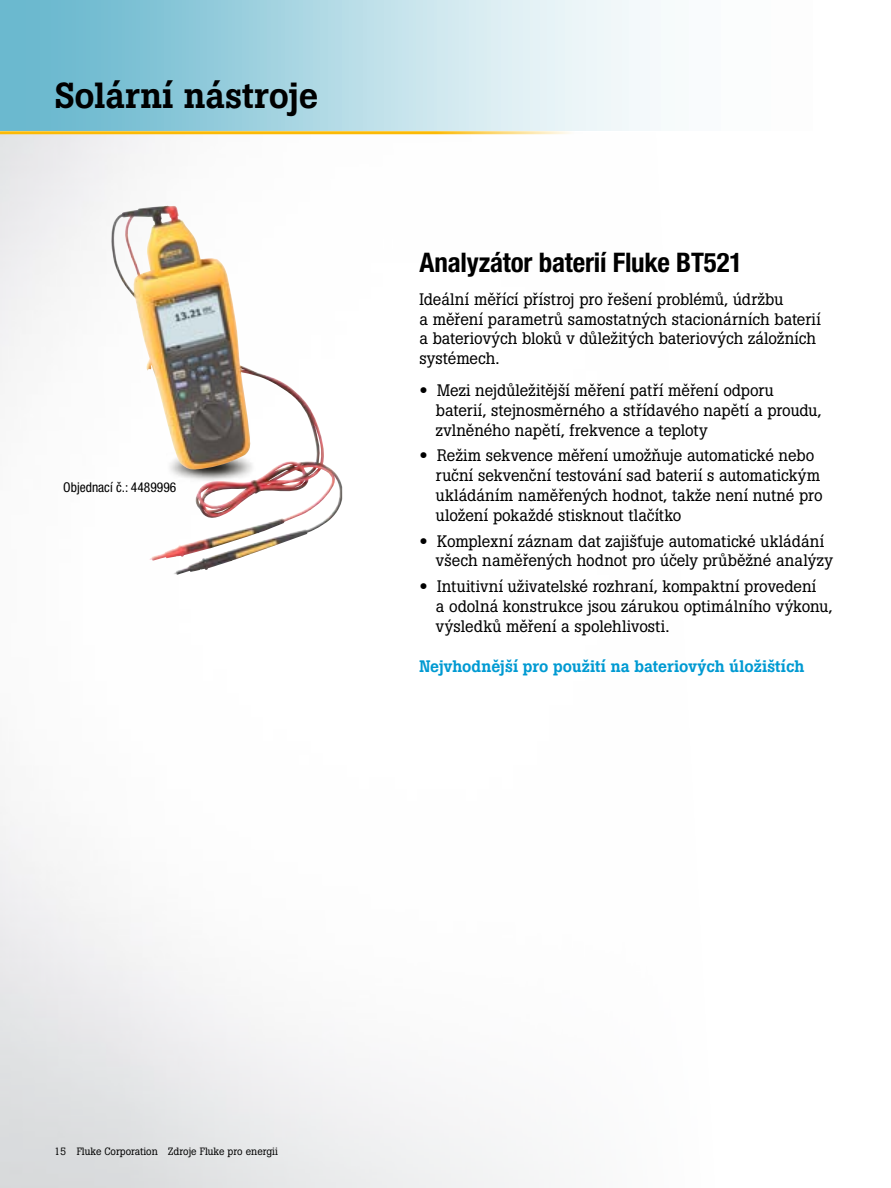
<style>
.page{position:relative;width:891px;height:1188px;background:#fff}
.page>*{position:absolute;margin:0;border:0;box-sizing:border-box;transform-origin:0 0}
.t1{font:500 36px "Boton Pro";letter-spacing:-.005em;color:#000}
.t2{font:700 condensed 27px "Helvetica Neue LT Pro";letter-spacing:-.005em;color:#000}
.t3{font:16.5px/19.8px "Boton Pro";color:#000}
.t4{font:500 16.5px "Boton Pro";color:#009ad2}
.t5{font:condensed 13.5px "Helvetica Neue LT Pro";color:#000}
.t6{font:10.5px "Boton Pro";color:#000}
.s1{font-family:"Helvetica Neue LT Pro";font-weight:100;font-stretch:expanded}
</style>
<div class="page">
<img style="left:0;top:134px;width:554px;height:1054px">
<hr style="left:0;top:131px;width:584px;height:3px;background:#fbba07">
<svg style="left:0;top:0;width:650px;height:131px;background:#afd8e4"></svg>
<img style="left:110px;top:206px;width:223px;height:355px">
<h1 class="t1" style="left:54px;top:72px;width:266px">Solární nástroje</h1>
<p class="t5" style="left:63px;top:479px;width:115px">Objednací č.: 4489996</p>
<h2 class="t2" style="left:419px;top:246px;width:325px">Analyzátor baterií Fluke BT521</h2>
<p class="t3" style="left:419px;top:289px;width:403px">Ideální měřící přístroj pro řešení problémů, údržbu<br>a měření parametrů samostatných stacionárních baterií a bateriových bloků v důležitých bateriových záložních systémech.</p>
<p class="t3" style="left:436px;top:380px;width:387px;text-indent:-16px"><span class="s1">•</span> Mezi nejdůležitější měření patří měření odporu baterií, stejnosměrného a střídavého napětí a proudu, zvlněného napětí, frekvence a teploty</p>
<p class="t3" style="left:436px;top:446px;width:388px;text-indent:-16px"><span class="s1">•</span> Režim sekvence měření umožňuje automatické nebo ruční sekvenční testování sad baterií s automatickým ukládáním naměřených hodnot, takže není nutné pro uložení pokaždé stisknout tlačítko</p>
<p class="t3" style="left:436px;top:531px;width:399px;text-indent:-16px"><span class="s1">•</span> Komplexní záznam dat zajišťuje automatické ukládání všech naměřených hodnot pro účely průběžné analýzy</p>
<p class="t3" style="left:436px;top:577px;width:398px;text-indent:-16px"><span class="s1">•</span> Intuitivní uživatelské rozhraní, kompaktní provedení<br>a odolná konstrukce jsou zárukou optimálního výkonu, výsledků měření a spolehlivosti.</p>
<p class="t4" style="left:419px;top:655px;width:386px">Nejvhodnější pro použití na bateriových úložištích</p>
<p class="t6" style="left:54px;top:1145px;width:225px">15 Fluke Corporation Zdroje Fluke pro energii</p>
</div>
